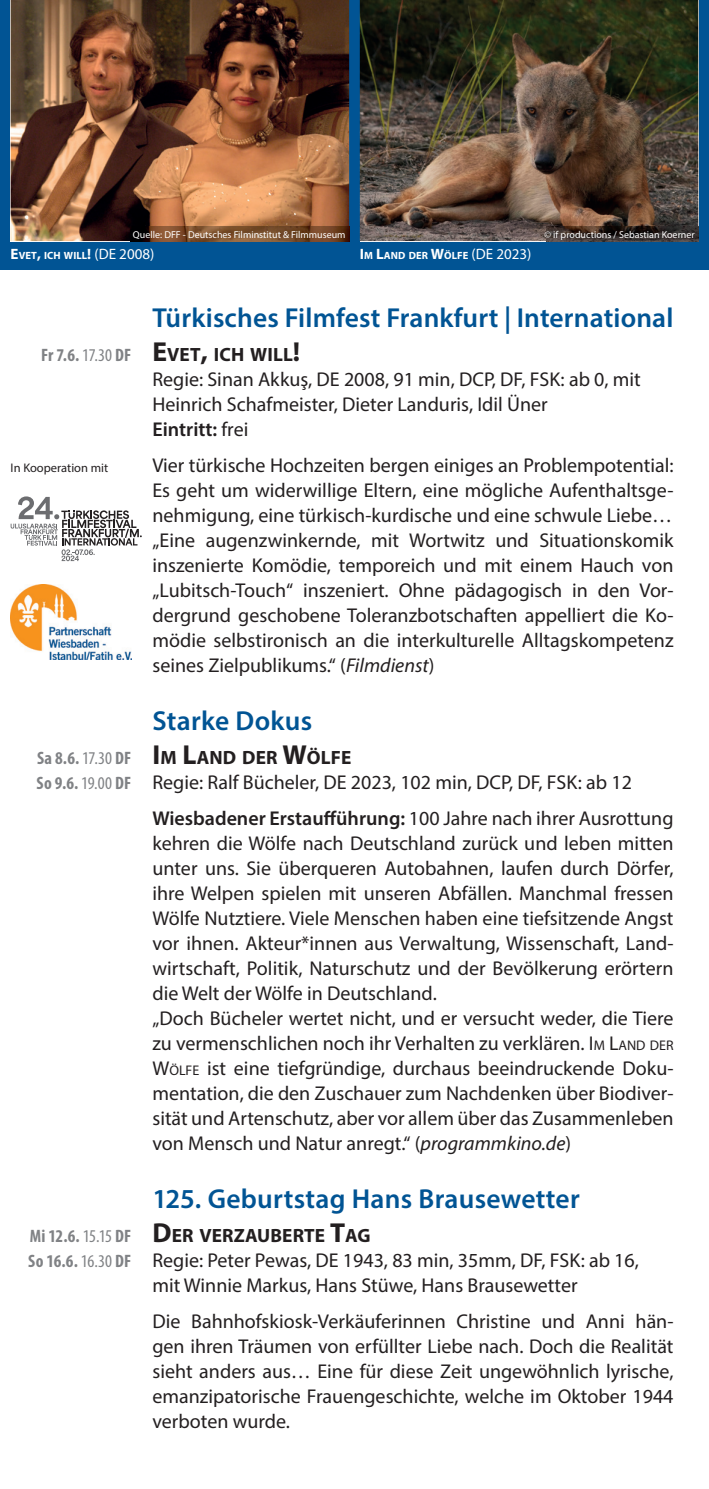
<style>
.page{position:relative;width:709px;height:1489px;background:#fff}
.page>*{position:absolute;margin:0;border:0;box-sizing:border-box;transform-origin:0 0}
.t1{font:600 27.5px "Myriad Pro";letter-spacing:.005em;color:#015494}
.t2{font:20px/25px "Myriad Pro";color:#231f20}
.t3{font:700 19.25px "Myriad Pro";letter-spacing:.005em;color:#231f20}
.t4{font:700 condensed 18px/25px "Myriad Pro";letter-spacing:.01em;color:#808285}
.t5{font:12.5px "Myriad Pro";color:#231f20}
.t6{font:700 10.5px "Myriad Pro";letter-spacing:.005em;color:#fff}
.t7{font:10px "Myriad Pro";color:#fff}
.s1{font-size:15px}
.s2{font-weight:400;font-size:15px}
.s3{font-weight:400}
.s4{font-size:27.5px}
.s5{font-weight:600}
.s6{font-style:italic}
.s7{font-style:inherit}
.s8{font-size:14px}
</style>
<div class="page">
<div style="left:0;top:0;width:709px;height:269px;background:#015494"></div>
<img style="left:360px;top:0;width:338px;height:241px">
<img style="left:11px;top:0;width:338px;height:241px">
<img style="left:546px;top:227px;width:152px;height:14px">
<img style="left:130px;top:227px;width:219px;height:14px">
<img style="left:11px;top:585px;width:120px;height:75px">
<svg style="left:11px;top:496px;width:131px;height:65px"></svg>
<p class="t7" style="left:133px;top:228px;width:214px">Quelle: DFF - Deutsches Filminstitut &amp; Filmmuseum</p>
<p class="t7" style="left:544px;top:228px;width:152px">© if productions / Sebastian Koerner</p>
<p class="t6" style="left:11px;top:249px;width:145px"><span class="s1">E</span>VET<span class="s1">,</span> ICH WILL<span class="s1">!</span> <span class="s2">(DE 2008)</span></p>
<p class="t6" style="left:360px;top:249px;width:173px"><span class="s1">I</span>M <span class="s1">L</span>AND DER <span class="s1">W</span>ÖLFE <span class="s2">(DE 2023)</span></p>
<p class="t4" style="left:41px;top:342px;width:91px">Fr 7.6. <span class="s3">17.30</span> DF</p>
<p class="t5" style="left:11px;top:460px;width:99px">In Kooperation mit</p>
<p class="t4" style="left:37px;top:744px;width:96px">Sa 8.6. <span class="s3">17.30</span> DF<br>So 9.6. <span class="s3">19.00</span> DF</p>
<p class="t4" style="left:28px;top:1222px;width:104px">Mi 12.6. <span class="s3">15.15</span> DF<br>So 16.6. <span class="s3">16.30</span> DF</p>
<h1 class="t1" style="left:152px;top:300px;width:522px">Türkisches Filmfest Frankfurt | International</h1>
<p class="t3" style="left:152px;top:342px;width:149px"><span class="s4">E</span>VET<span class="s4">,</span> ICH WILL<span class="s4">!</span></p>
<p class="t2" style="left:152px;top:366px;width:490px">Regie: Sinan Akkuş, DE 2008, 91 min, DCP, DF, FSK: ab 0, mit<br>Heinrich Schafmeister, Dieter Landuris, Idil Üner<br><span class="s5">Eintritt:</span> frei</p>
<p class="t2" style="left:152px;top:453px;width:522px;text-align:justify">Vier türkische Hochzeiten bergen einiges an Problempotential:<br>Es geht um widerwillige Eltern, eine mögliche Aufenthaltsge&shy;nehmigung, eine türkisch-kurdische und eine schwule Liebe… „Eine augenzwinkernde, mit Wortwitz und Situationskomik inszenierte Komödie, temporeich und mit einem Hauch von „Lubitsch-Touch“ inszeniert. Ohne pädagogisch in den Vor&shy;dergrund geschobene Toleranzbotschaften appelliert die Ko&shy;mödie selbstironisch an die interkulturelle Alltagskompetenz seines Zielpublikums.“ (<span class="s6">Filmdienst</span>)</p>
<h1 class="t1" style="left:152px;top:703px;width:161px">Starke Dokus</h1>
<p class="t3" style="left:152px;top:744px;width:200px"><span class="s4">I</span>M <span class="s4">L</span>AND DER <span class="s4">W</span>ÖLFE</p>
<p class="t2" style="left:152px;top:763px;width:522px;line-height:36.2px">Regie: Ralf Bücheler, DE 2023, 102 min, DCP, DF, FSK: ab 12<br><span class="s5">Wiesbadener Erstaufführung:</span> 100 Jahre nach ihrer Ausrottung</p>
<p class="t2" style="left:152px;top:830px;width:522px">kehren die Wölfe nach Deutschland zurück und leben mitten unter uns. Sie überqueren Autobahnen, laufen durch Dörfer, ihre Welpen spielen mit unseren Abfällen. Manchmal fressen Wölfe Nutztiere. Viele Menschen haben eine tiefsitzende Angst vor ihnen. Akteur*innen aus Verwaltung, Wissenschaft, Land&shy;wirtschaft, Politik, Naturschutz und der Bevölkerung erörtern die Welt der Wölfe in Deutschland.<br>„Doch Bücheler wertet nicht, und er versucht weder, die Tiere zu vermenschlichen noch ihr Verhalten zu verklären. <span class="s7">I</span><span class="s8">M</span> <span class="s7">L</span><span class="s8">AND DER </span><span class="s7">W</span><span class="s8">ÖLFE</span> ist eine tiefgründige, durchaus beeindruckende Doku&shy;mentation, die den Zuschauer zum Nachdenken über Biodiver&shy;sität und Artenschutz, aber vor allem über das Zusammenleben von Mensch und Natur anregt.“ (<span class="s6">programmkino.de</span>)</p>
<h1 class="t1" style="left:152px;top:1180px;width:429px">125. Geburtstag Hans Brausewetter</h1>
<p class="t3" style="left:152px;top:1222px;width:220px"><span class="s4">D</span>ER VERZAUBERTE <span class="s4">T</span>AG</p>
<p class="t2" style="left:152px;top:1246px;width:488px">Regie: Peter Pewas, DE 1943, 83 min, 35mm, DF, FSK: ab 16, mit Winnie Markus, Hans Stüwe, Hans Brausewetter</p>
<p class="t2" style="left:152px;top:1308px;width:522px;text-align:justify">Die Bahnhofskiosk-Verkäuferinnen Christine und Anni hän&shy;gen ihren Träumen von erfüllter Liebe nach. Doch die Realität sieht anders aus… Eine für diese Zeit ungewöhnlich lyrische, emanzipatorische Frauengeschichte, welche im Oktober 1944 verboten wurde.</p>
</div>
